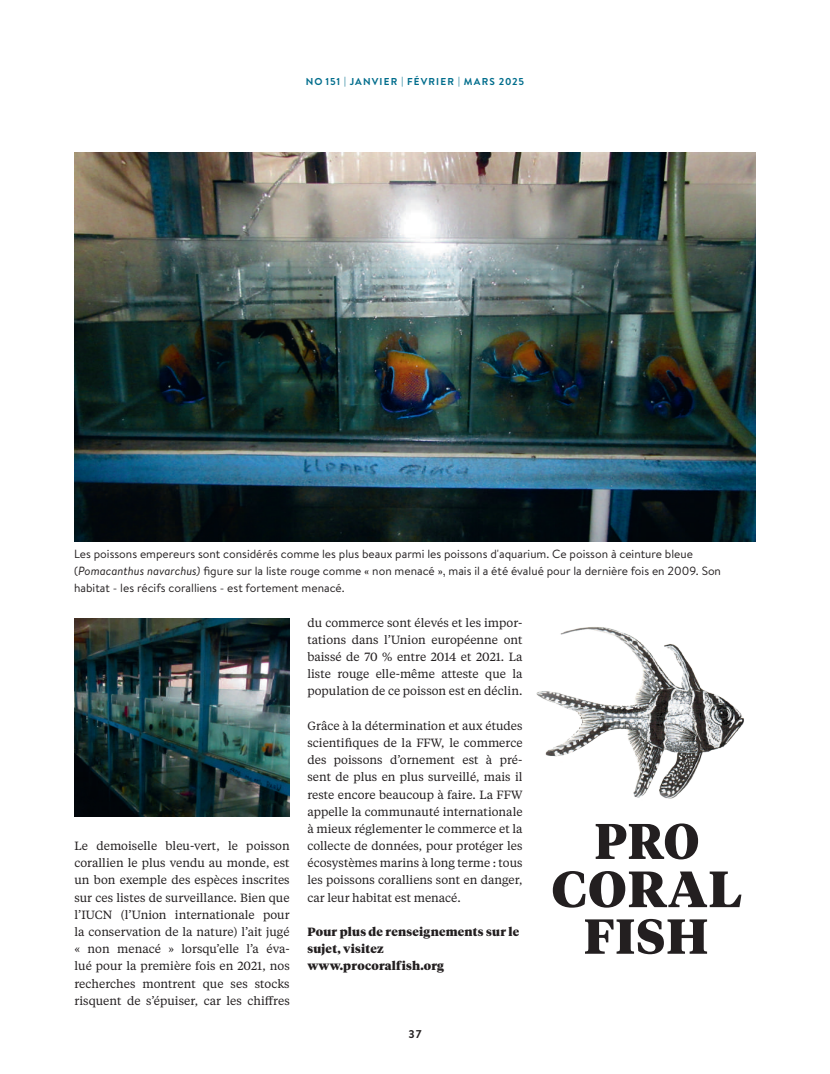
<style>
.page{position:relative;width:830px;height:1074px;background:#fff}
.page>*{position:absolute;margin:0;border:0;box-sizing:border-box;transform-origin:0 0}
.t1{font:11.88px/17.2px "Tiempos Text";color:#231f20;text-align:justify}
.t2{font:11.88px/17.2px "Brandon Text";color:#231f20}
.t3{font:900 11.88px/17.1px "Tiempos Headline";letter-spacing:.02em;color:#231f20}
.t4{font:700 11.25px "Brandon Text";color:#231f20}
.t5{font:700 10px "Brandon Text";letter-spacing:.11em;color:#006d8c}
.s1{font-style:italic}
</style>
<div class="page">
<img style="left:75px;top:153px;width:680px;height:388px">
<img style="left:536px;top:627px;width:208px;height:172px">
<svg style="left:585px;top:919px;width:121px;height:35px"></svg>
<svg style="left:552px;top:871px;width:189px;height:36px"></svg>
<svg style="left:595px;top:823px;width:102px;height:36px"></svg>
<img style="left:74px;top:618px;width:215px;height:198px">
<p class="t5" style="left:305px;top:75px;width:220px">NO 151 | JANVIER | FÉVRIER | MARS 2025</p>
<p class="t2" style="left:74px;top:544px;width:648px">Les poissons empereurs sont considérés comme les plus beaux parmi les poissons d'aquarium. Ce poisson à ceinture bleue (<span class="s1">Pomacanthus navarchus)</span> figure sur la liste rouge comme « non menacé », mais il a été évalué pour la dernière fois en 2009. Son habitat - les récifs coralliens - est fortement menacé.</p>
<p class="t1" style="left:74px;top:837px;width:216px">Le demoiselle bleu-vert, le poisson corallien le plus vendu au monde, est un bon exemple des espèces inscrites sur ces listes de surveillance. Bien que l’IUCN (l’Union internationale pour la conservation de la nature) l’ait jugé « non menacé » lorsqu’elle l’a éva&shy;lué pour la première fois en 2021, nos recherches montrent que ses stocks risquent de s’épuiser, car les chiffres</p>
<p class="t1" style="left:307px;top:613px;width:216px">du commerce sont élevés et les impor&shy;tations dans l’Union européenne ont baissé de 70 % entre 2014 et 2021. La liste rouge elle-même atteste que la population de ce poisson est en déclin.</p>
<p class="t1" style="left:307px;top:716px;width:216px">Grâce à la détermination et aux études scientifiques de la FFW, le commerce des poissons d’ornement est à pré&shy;sent de plus en plus surveillé, mais il reste encore beaucoup à faire. La FFW appelle la communauté internationale à mieux réglementer le commerce et la collecte de données, pour protéger les écosystèmes marins à long terme : tous les poissons coralliens sont en danger, car leur habitat est menacé.</p>
<p class="t3" style="left:307px;top:922px;width:213px">Pour plus de renseignements sur le sujet, visitez www.procoralfish.org</p>
<p class="t4" style="left:408px;top:1026px;width:15px">37</p>
</div>
